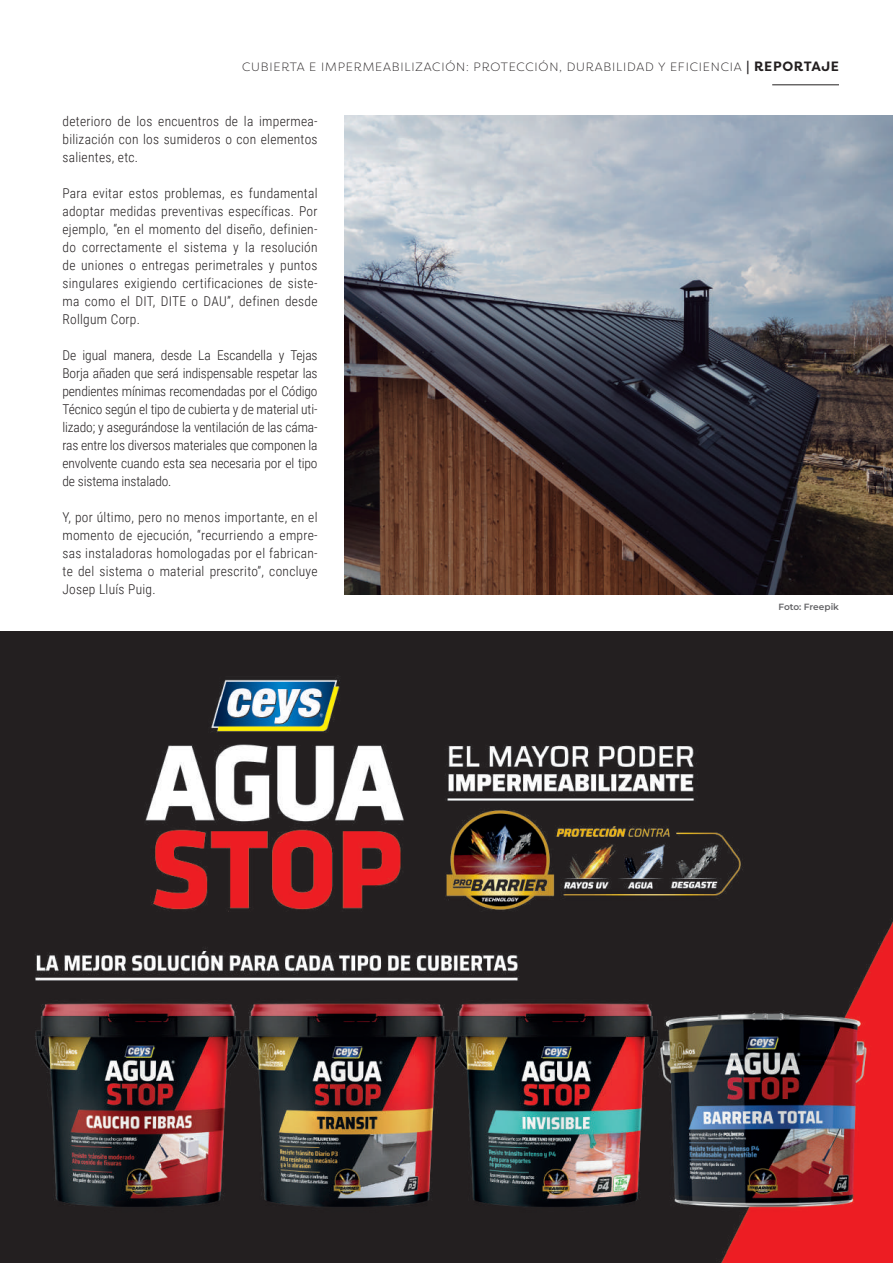
<style>
.page{position:relative;width:893px;height:1263px;background:#fff}
.page>*{position:absolute;margin:0;border:0;box-sizing:border-box;transform-origin:0 0}
.t1{font:300 13.5px/18px "Roboto Condensed";letter-spacing:.02em;color:#231f20;text-align:justify}
.t2{font:300 12px "Filson Pro";letter-spacing:.07em;color:#231f20}
.t3{font:600 9px "Montserrat";color:#636366}
.s1{font-weight:700;font-size:13.5px}
</style>
<div class="page">
<img style="left:0;top:631px;width:893px;height:632px">
<hr style="left:1px;top:631px;width:892px;height:1px;background:#231f20">
<img style="left:344px;top:115px;width:549px;height:479px">
<hr style="left:772px;top:84px;width:67px;height:1px;background:#231f20">
<p class="t2" style="left:242px;top:59px;width:598px">CUBIERTA E IMPERMEABILIZACIÓN: PROTECCIÓN, DURABILIDAD Y EFICIENCIA <span class="s1">| REPORTAJE</span></p>
<p class="t1" style="left:63px;top:112px;width:257px">deterioro de los encuentros de la impermea&shy;bilización con los sumideros o con elementos salientes, etc.</p>
<p class="t1" style="left:63px;top:184px;width:257px">Para evitar estos problemas, es fundamental adoptar medidas preventivas específicas. Por ejemplo, “en el momento del diseño, definien&shy;do correctamente el sistema y la resolución de uniones o entregas perimetrales y puntos singulares exigiendo certificaciones de siste&shy;ma como el DIT, DITE o DAU”, definen desde Rollgum Corp.</p>
<p class="t1" style="left:63px;top:346px;width:257px">De igual manera, desde La Escandella y Tejas Borja añaden que será indispensable respetar las pendientes mínimas recomendadas por el Código Técnico según el tipo de cubierta y de material uti&shy;lizado; y asegurándose la ventilación de las cáma&shy;ras entre los diversos materiales que componen la envolvente cuando esta sea necesaria por el tipo de sistema instalado.</p>
<p class="t1" style="left:63px;top:508px;width:257px">Y, por último, pero no menos importante, en el momento de ejecución, “recurriendo a empre&shy;sas instaladoras homologadas por el fabrican&shy;te del sistema o material prescrito”, concluye Josep Lluís Puig.</p>
<p class="t3" style="left:778px;top:600px;width:62px">Foto: Freepik</p>
</div>
